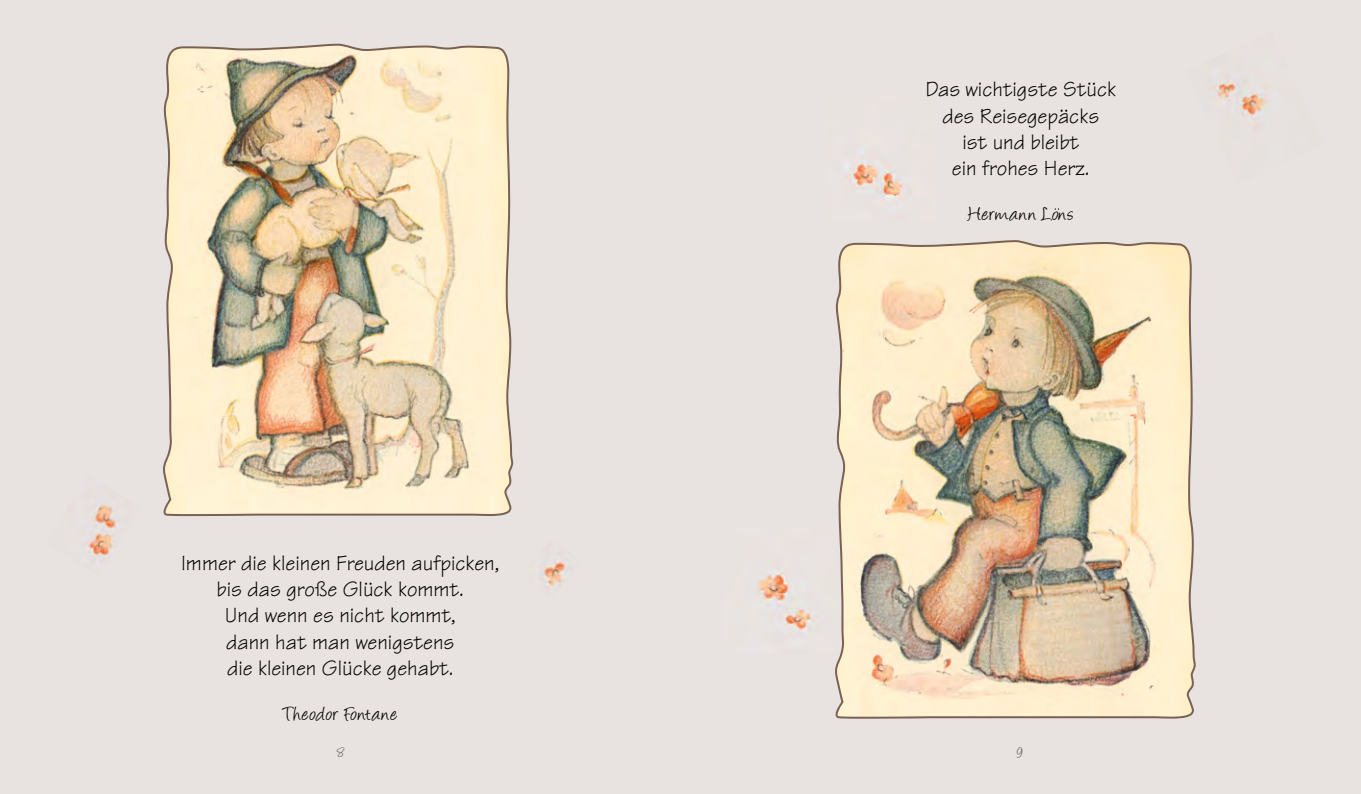
<style>
.page{position:relative;width:1361px;height:794px;background:#e8e3e0}
.page>*{position:absolute;margin:0;border:0;box-sizing:border-box;transform-origin:0 0}
.t1{font:22px/26.4px "Tekton";color:#000;text-align:center}
.t2{font:22px "Angelina";letter-spacing:.05em;color:#000}
.t3{font:16.6px "Angelina";color:#646363}
</style>
<div class="page">
<img style="left:163px;top:44px;width:350px;height:472px">
<img style="left:835px;top:240px;width:360px;height:478px">
<img style="left:844px;top:161px;width:66px;height:39px">
<img style="left:757px;top:571px;width:61px;height:60px">
<img style="left:1212px;top:79px;width:55px;height:48px">
<img style="left:88px;top:502px;width:30px;height:57px">
<img style="left:540px;top:558px;width:28px;height:30px">
<p class="t1" style="left:181px;top:549px;width:320px">Immer die kleinen Freuden aufpicken, bis das große Glück kommt.<br>Und wenn es nicht kommt,<br>dann hat man wenigstens<br>die kleinen Glücke gehabt.</p>
<p class="t2" style="left:283px;top:704px;width:116px">Theodor Fontane</p>
<p class="t1" style="left:925px;top:76px;width:192px">Das wichtigste Stück des Reisegepäcks<br>ist und bleibt<br>ein frohes Herz.</p>
<p class="t2" style="left:968px;top:204px;width:107px">Hermann Lons</p>
<p class="t3" style="left:337px;top:745px;width:8px">8</p>
<p class="t3" style="left:1017px;top:745px;width:7px">9</p>
</div>
